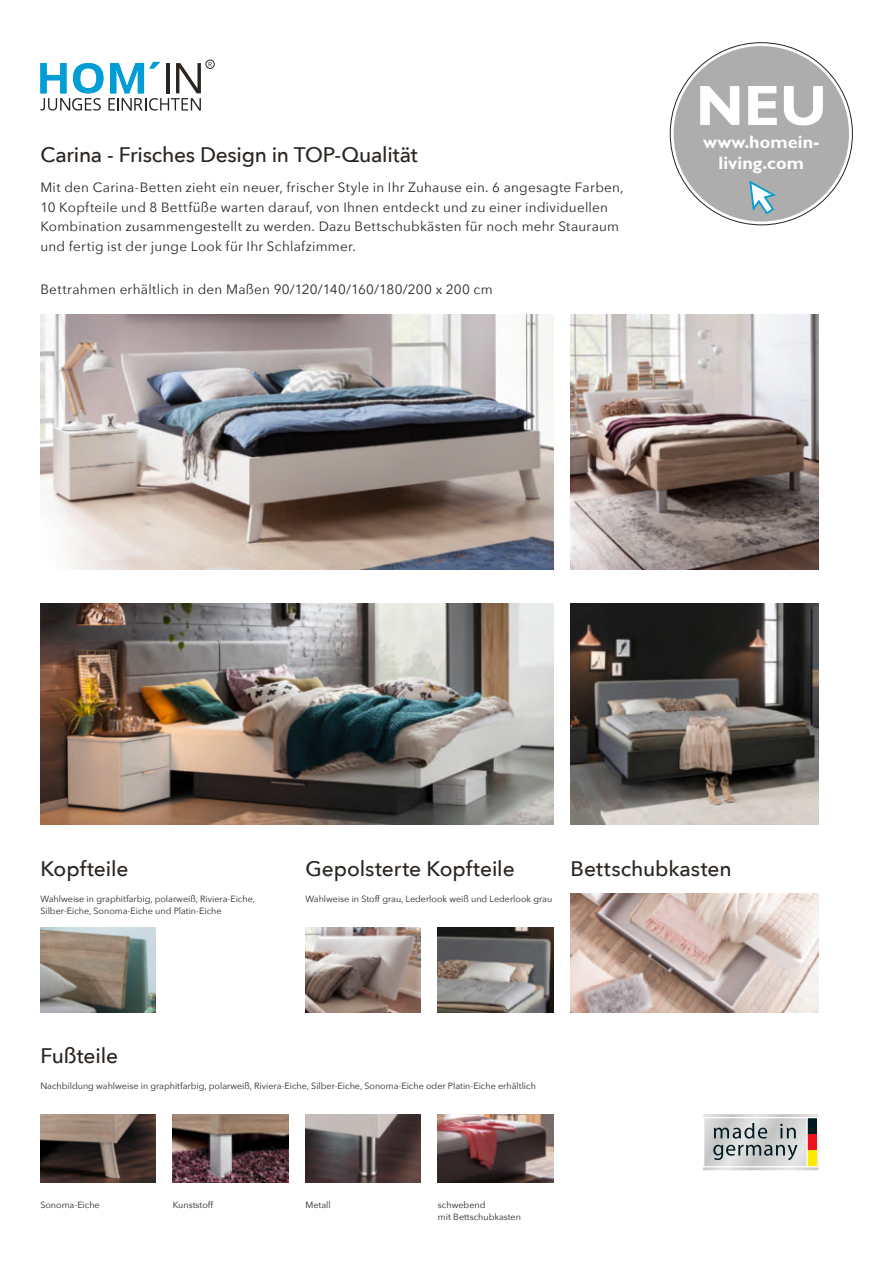
<style>
.page{position:relative;width:893px;height:1263px;background:#fff}
.page>*{position:absolute;margin:0;border:0;box-sizing:border-box;transform-origin:0 0}
.t1{font:700 57px "Gill Sans MT Pro";color:#fff}
.t2{font:500 21px "Avenir Next";letter-spacing:-.005em;color:#2a2521}
.t3{font:700 18px/21px "Gill Sans MT Pro";color:#fff;text-align:center}
.t4{font:13.5px/19.5px "Avenir Next";letter-spacing:.02em;color:#2a2521}
.t5{font:9px/12px "Avenir Next";color:#2a2521}
</style>
<div class="page">
<svg style="left:40px;top:62px;width:161px;height:49px"></svg>
<svg style="left:209px;top:62px;width:3px;height:5px"></svg>
<div style="left:205px;top:60px;width:10px;height:9px;border:1px solid #2a2521;border-radius:50%"></div>
<div style="left:674px;top:46px;width:175px;height:175px;background:#aeadad;border-radius:50%"></div>
<svg style="left:749px;top:180px;width:27px;height:35px"></svg>
<img style="left:570px;top:315px;width:249px;height:255px">
<img style="left:40px;top:604px;width:513px;height:221px">
<img style="left:438px;top:1114px;width:115px;height:68px">
<img style="left:570px;top:893px;width:249px;height:119px">
<img style="left:40px;top:927px;width:116px;height:85px">
<img style="left:40px;top:1114px;width:116px;height:68px">
<img style="left:173px;top:1114px;width:115px;height:68px">
<img style="left:305px;top:1114px;width:116px;height:68px">
<img style="left:305px;top:927px;width:116px;height:85px">
<img style="left:438px;top:927px;width:115px;height:85px">
<img style="left:40px;top:315px;width:513px;height:255px">
<img style="left:570px;top:604px;width:249px;height:221px">
<svg style="left:703px;top:1114px;width:116px;height:56px"></svg>
<hr style="left:806px;top:1118px;width:2px;height:49px;background:#fff">
<p class="t2" style="left:40px;top:136px;width:379px">Carina - Frisches Design in TOP-Qualität</p>
<p class="t4" style="left:40px;top:177px;width:585px">Mit den Carina-Betten zieht ein neuer, frischer Style in Ihr Zuhause ein. 6 angesagte Farben, 10 Kopfteile und 8 Bettfüße warten darauf, von Ihnen entdeckt und zu einer individuellen Kombination zusammengestellt zu werden. Dazu Bettschubkästen für noch mehr Stauraum und fertig ist der junge Look für Ihr Schlafzimmer.</p>
<p class="t4" style="left:40px;top:279px;width:454px">Bettrahmen erhältlich in den Maßen 90/120/140/160/180/200 x 200 cm</p>
<p class="t1" style="left:696px;top:70px;width:132px">NEU</p>
<p class="t3" style="left:703px;top:131px;width:118px">www.homein&shy;living.com</p>
<p class="t2" style="left:40px;top:851px;width:90px">Kopfteile</p>
<p class="t2" style="left:570px;top:851px;width:163px">Bettschubkasten</p>
<p class="t2" style="left:305px;top:851px;width:211px">Gepolsterte Kopfteile</p>
<p class="t5" style="left:40px;top:892px;width:216px">Wahlweise in graphitfarbig, polarweiß, Riviera-Eiche,<br>Silber-Eiche, Sonoma-Eiche und Platin-Eiche</p>
<p class="t5" style="left:305px;top:892px;width:248px">Wahlweise in Stoff grau, Lederlook weiß und Lederlook grau</p>
<p class="t2" style="left:40px;top:1038px;width:79px">Fußteile</p>
<p class="t5" style="left:40px;top:1079px;width:497px">Nachbildung wahlweise in graphitfarbig, polarweiß, Riviera-Eiche, Silber-Eiche, Sonoma-Eiche oder Platin-Eiche erhältlich</p>
<p class="t5" style="left:40px;top:1199px;width:61px">Sonoma-Eiche</p>
<p class="t5" style="left:173px;top:1199px;width:42px">Kunststoff</p>
<p class="t5" style="left:305px;top:1199px;width:27px">Metall</p>
<p class="t5" style="left:438px;top:1199px;width:85px">schwebend<br>mit Bettschubkasten</p>
</div>
